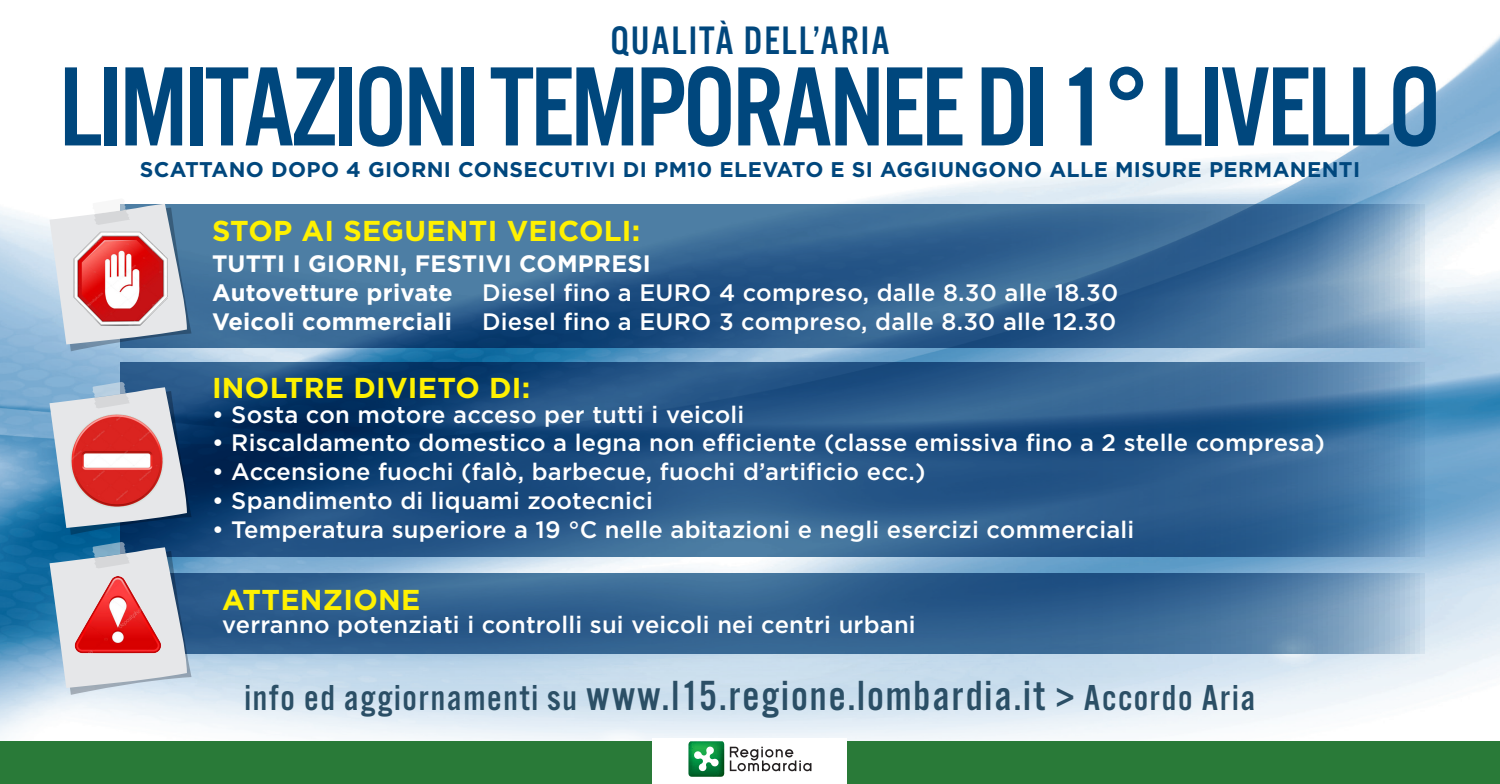
<style>
.page{position:relative;width:1500px;height:784px;background:#fff}
.page>*{position:absolute;margin:0;border:0;box-sizing:border-box;transform-origin:0 0}
.t1{font:117px "Alternate Got No 3 D";letter-spacing:-.03em;color:#00477d}
.t2{font:41.25px "Alternate Got No 3 D";letter-spacing:.045em;color:#00477d}
.t3{font:37.5px "Alternate Got No 3 D";letter-spacing:.045em;color:#2b4f66}
.t4{font:700 28.75px "Gotham";letter-spacing:.01em;color:#fff101}
.t5{font:500 23.75px "Gotham";letter-spacing:.01em;color:#fff}
.t6{font:700 23.75px "Gotham";letter-spacing:.01em;color:#fff}
.t7{font:700 23.75px "Gotham";letter-spacing:.01em;color:#fff}
.t8{font:700 21.25px "Gotham";letter-spacing:.02em;color:#00477d}
.s1{font-weight:700}
.s2{font-size:43.75px}
</style>
<div class="page">
<img style="left:0;top:36px;width:1500px;height:705px">
<svg style="left:191px;top:204px;width:1234px;height:144px;background:#3f6e99"></svg>
<svg style="left:191px;top:573px;width:1234px;height:80px;background:#3b6a96"></svg>
<svg style="left:121px;top:363px;width:1304px;height:194px;background:#265787"></svg>
<svg style="left:50px;top:382px;width:141px;height:153px;background:#89a4bb"></svg>
<svg style="left:50px;top:198px;width:141px;height:153px;background:#bac9d7"></svg>
<svg style="left:50px;top:542px;width:141px;height:153px;background:#a1b9cc"></svg>
<img style="left:74px;top:231px;width:93px;height:95px">
<img style="left:70px;top:414px;width:94px;height:93px">
<img style="left:67px;top:570px;width:107px;height:90px">
<div style="left:0;top:741px;width:1500px;height:43px;background:#297a38"></div>
<div style="left:652px;top:739px;width:196px;height:45px;background:#fff"></div>
<svg style="left:688px;top:741px;width:36px;height:36px"></svg>
<svg style="left:730px;top:746px;width:81px;height:25px"></svg>
<p class="t2" style="left:610px;top:19px;width:281px">QUALITÀ DELL’ARIA</p>
<p class="t1" style="left:59px;top:46px;width:1384px">LIMITAZIONI TEMPORANEE DI 1° LIVELLO</p>
<p class="t8" style="left:140px;top:158px;width:1222px">SCATTANO DOPO 4 GIORNI CONSECUTIVI DI PM10 ELEVATO E SI AGGIUNGONO ALLE MISURE PERMANENTI</p>
<p class="t4" style="left:212px;top:214px;width:430px">STOP AI SEGUENTI VEICOLI:</p>
<p class="t6" style="left:212px;top:250px;width:440px">TUTTI I GIORNI, FESTIVI COMPRESI</p>
<p class="t5" style="left:212px;top:279px;width:908px"><span class="s1">Autovetture private</span> Diesel fino a EURO 4 compreso, dalle 8.30 alle 18.30</p>
<p class="t7" style="left:212px;top:308px;width:241px">Veicoli commerciali</p>
<p class="t5" style="left:482px;top:308px;width:636px">Diesel fino a EURO 3 compreso, dalle 8.30 alle 12.30</p>
<p class="t4" style="left:212px;top:371px;width:320px">INOLTRE DIVIETO DI:</p>
<p class="t5" style="left:212px;top:401px;width:534px">• Sosta con motore acceso per tutti i veicoli</p>
<p class="t5" style="left:212px;top:429px;width:1115px">• Riscaldamento domestico a legna non efficiente (classe emissiva fino a 2 stelle compresa)</p>
<p class="t5" style="left:212px;top:458px;width:715px">• Accensione fuochi (falò, barbecue, fuochi d’artificio ecc.)</p>
<p class="t5" style="left:212px;top:487px;width:442px">• Spandimento di liquami zootecnici</p>
<p class="t5" style="left:212px;top:516px;width:924px">• Temperatura superiore a 19 °C nelle abitazioni e negli esercizi commerciali</p>
<p class="t4" style="left:222px;top:583px;width:200px">ATTENZIONE</p>
<p class="t5" style="left:222px;top:611px;width:695px">verranno potenziati i controlli sui veicoli nei centri urbani</p>
<p class="t3" style="left:245px;top:678px;width:1012px">info ed aggiornamenti su <span class="s2">www.l15.regione.lombardia.it</span> &gt; Accordo Aria</p>
</div>
